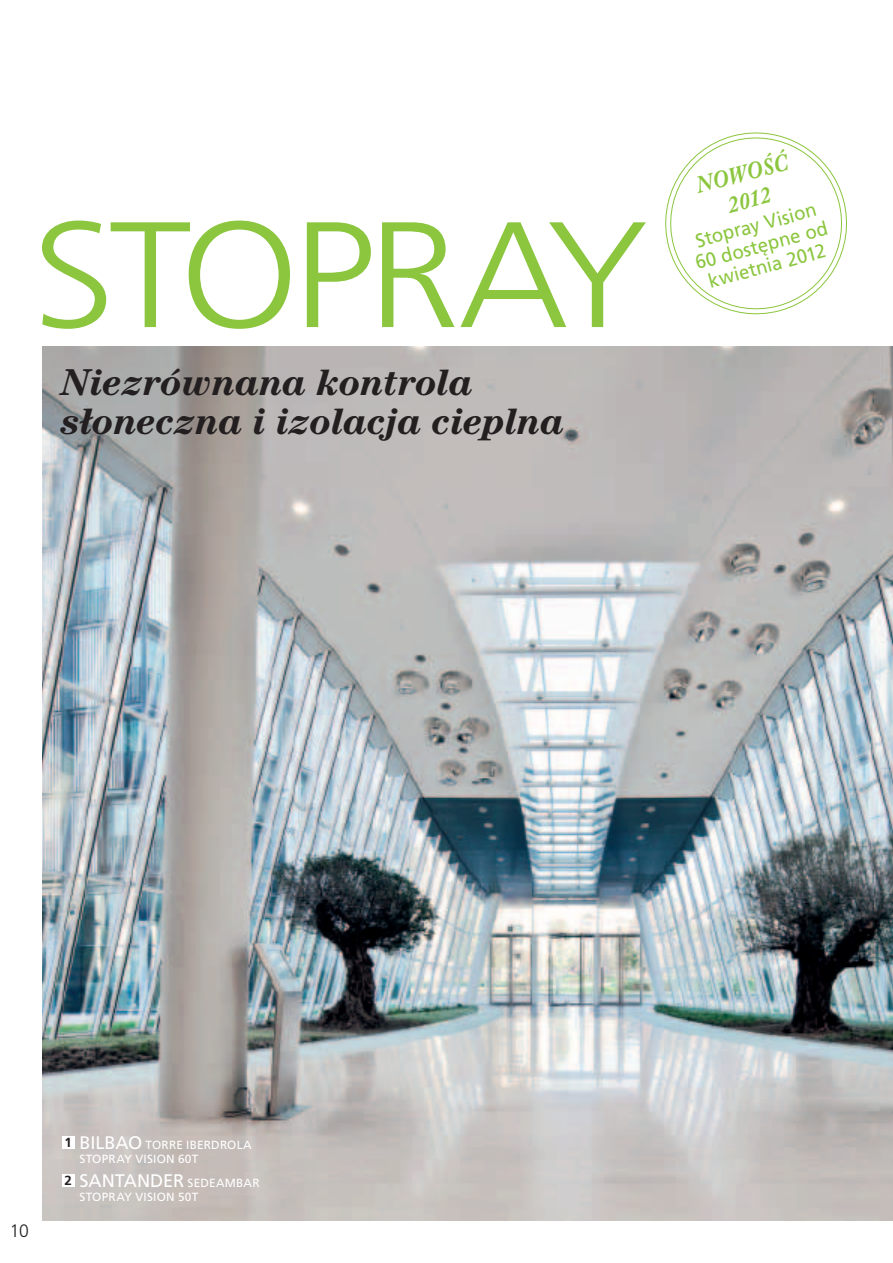
<style>
.page{position:relative;width:893px;height:1263px;background:#fff}
.page>*{position:absolute;margin:0;border:0;box-sizing:border-box;transform-origin:0 0}
.t1{font:300 150px "Frutiger CE";letter-spacing:-.04em;color:#8bc63e;scale:1.1 1}
.t2{font:italic 700 37.5px/39px "ITC Century LTCE";letter-spacing:-.01em;color:#231f20}
.t3{font:italic 700 24px/27px "Adobe Caslon Pro";color:#8bc63e;text-align:center;scale:.9 1}
.t4{font:19.5px/21px "Frutiger CE";color:#8bc63e;text-align:center;scale:.95 1}
.t5{font:18.15px "Frutiger CE";color:#fff}
.t6{font:300 18px "Frutiger CE";color:#231f20}
.t7{font:11.85px/14.2px "Frutiger CE";letter-spacing:.02em;color:#fff}
.s1{font-weight:700;font-size:13.2px;color:#231f20}
.s2{font-size:18.15px}
.s3{font-size:11.85px}
</style>
<div class="page">
<img style="left:43px;top:347px;width:850px;height:873px">
<svg style="left:665px;top:132px;width:182px;height:183px"></svg>
<div style="left:62px;top:1136px;width:12px;height:13px;background:#fff"></div>
<div style="left:62px;top:1174px;width:12px;height:13px;background:#fff"></div>
<h1 class="t1" style="left:32px;top:189px;width:561px">STOPRAY</h1>
<h2 class="t2" style="left:62px;top:362px;width:505px">Niezrównana kontrola słoneczna i izolacja cieplna</h2>
<h3 class="t3" style="left:693px;top:172px;width:106px;rotate:-15deg">NOWOŚĆ<br>2012</h3>
<h3 class="t4" style="left:687px;top:232px;width:145px;rotate:-15deg">Stopray Vision<br>60 dostępne od</h3>
<h3 class="t4" style="left:706px;top:271px;width:129px;rotate:-15deg">kwietnia 2012</h3>
<h3 class="t6" style="left:10px;top:1220px;width:21px">10</h3>
<p class="t7" style="left:79px;top:1138px;width:174px;text-indent:-15px"><span class="s1">1</span> <span class="s2">BILBAO</span> TORRE IBERDROLA<br>STOPRAY VISION 60T</p>
<h3 class="t5" style="left:64px;top:1170px;width:197px"><span class="s1">2</span> SANTANDER <span class="s3">SEDEAMBAR</span></h3>
<p class="t7" style="left:79px;top:1190px;width:120px">STOPRAY VISION 50T</p>
</div>
